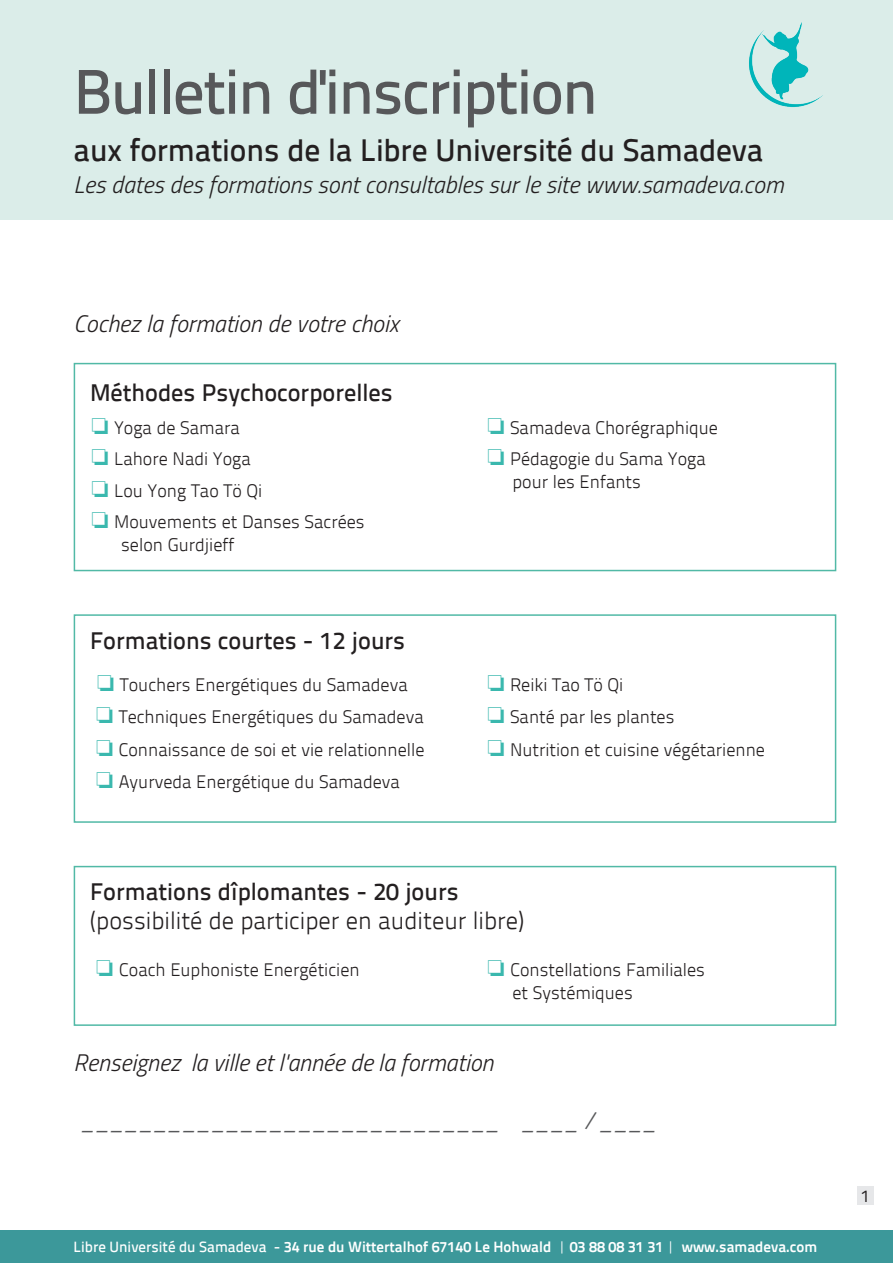
<style>
.page{position:relative;width:893px;height:1263px;background:#fff}
.page>*{position:absolute;margin:0;border:0;box-sizing:border-box;transform-origin:0 0}
.Normal_e{font:500 63px "Titillium Text 22 L";letter-spacing:-.025em;color:#57585a}
.Normal_e-2{font:500 31.5px "Titillium Text 22 L";letter-spacing:-.005em;color:#231f20}
.Normal_e-3{font:300 24.3px/28.5px "Titillium Text 22 L";color:#231f20}
.Normal_e-4{font:500 24.3px "Titillium Text 22 L";color:#231f20}
.Normal_e-5{font:italic 300 24px "Titillium";color:#231f20}
.t1{font:italic 300 24px "Titillium";color:#57585a}
.Normal_e-6{font:300 18px/23px "Titillium Text 22 L";color:#231f20}
.t2{font:17.1px "Titillium Text 22 L";color:#231f20}
.t3{font:700 15px "Titillium Text 22 L";color:#fff}
.s1{color:#3ab8ae}
.s2{font-weight:500}
.s3{font-weight:300}
</style>
<div class="page">
<div style="left:74px;top:614px;width:762px;height:209px;border:2px solid #51b9a6"></div>
<div style="left:0;top:0;width:893px;height:219px;background:#dbede9"></div>
<div style="left:857px;top:1186px;width:16px;height:18px;background:#e6e7e9"></div>
<img style="left:749px;top:22px;width:74px;height:85px">
<div style="left:74px;top:363px;width:762px;height:208px;border:2px solid #51b9a6"></div>
<div style="left:74px;top:866px;width:762px;height:160px;border:2px solid #51b9a6"></div>
<div style="left:0;top:1230px;width:893px;height:33px;background:#3c989a"></div>
<p class="Normal_e" style="left:74px;top:44px;width:526px">Bulletin d'inscription</p>
<p class="Normal_e-2" style="left:74px;top:126px;width:691px">aux formations de la Libre Université du Samadeva</p>
<p class="Normal_e-5" style="left:74px;top:167px;width:711px">Les dates des formations sont consultables sur le site www.samadeva.com</p>
<p class="Normal_e-5" style="left:74px;top:306px;width:327px">Cochez la formation de votre choix</p>
<p class="Normal_e-4" style="left:90px;top:374px;width:304px">Méthodes Psychocorporelles</p>
<p class="Normal_e-6" style="left:91px;top:415px;width:150px"><span class="s1">❏</span> Yoga de Samara</p>
<p class="Normal_e-6" style="left:91px;top:447px;width:161px"><span class="s1">❏</span> Lahore Nadi Yoga</p>
<p class="Normal_e-6" style="left:91px;top:478px;width:172px"><span class="s1">❏</span> Lou Yong Tao Tö Qi</p>
<p class="Normal_e-6" style="left:121px;top:509px;width:245px;text-indent:-30px"><span class="s1">❏</span> Mouvements et Danses Sacrées selon Gurdjieff</p>
<p class="Normal_e-4" style="left:90px;top:622px;width:317px">Formations courtes - 12 jours</p>
<p class="Normal_e-6" style="left:97px;top:672px;width:312px"><span class="s1">❏</span> Touchers Energétiques du Samadeva</p>
<p class="Normal_e-6" style="left:96px;top:704px;width:329px"><span class="s1">❏</span> Techniques Energétiques du Samadeva</p>
<p class="Normal_e-6" style="left:96px;top:737px;width:330px"><span class="s1">❏</span> Connaissance de soi et vie relationnelle</p>
<p class="Normal_e-6" style="left:96px;top:769px;width:305px"><span class="s1">❏</span> Ayurveda Energétique du Samadeva</p>
<p class="Normal_e-6" style="left:487px;top:415px;width:232px"><span class="s1">❏</span> Samadeva Chorégraphique</p>
<p class="Normal_e-6" style="left:512px;top:447px;width:195px;text-indent:-25px"><span class="s1">❏</span> Pédagogie du Sama Yoga pour les Enfants</p>
<p class="Normal_e-6" style="left:487px;top:672px;width:138px"><span class="s1">❏</span> Reiki Tao Tö Qi</p>
<p class="Normal_e-6" style="left:487px;top:704px;width:189px"><span class="s1">❏</span> Santé par les plantes</p>
<p class="Normal_e-6" style="left:487px;top:737px;width:279px"><span class="s1">❏</span> Nutrition et cuisine végétarienne</p>
<p class="Normal_e-3" style="left:90px;top:876px;width:436px"><span class="s2">Formations dîplomantes - 20 jours </span>(possibilité de participer en auditeur libre)</p>
<p class="Normal_e-6" style="left:96px;top:957px;width:265px"><span class="s1">❏</span> Coach Euphoniste Energéticien</p>
<p class="Normal_e-6" style="left:512px;top:957px;width:194px;text-indent:-25px"><span class="s1">❏</span> Constellations Familiales et Systémiques</p>
<p class="Normal_e-5" style="left:74px;top:1045px;width:421px">Renseignez la ville et l'année de la formation</p>
<p class="t1" style="left:81px;top:1103px;width:577px">_____________________________ ____ / ____</p>
<p class="t3" style="left:74px;top:1235px;width:745px"><span class="s2">Libre Université du Samadeva -</span> 34 rue du Wittertalhof 67140 Le Hohwald <span class="s3">|</span> 03 88 08 31 31 <span class="s3">|</span> www.samadeva.com</p>
<p class="t2" style="left:861px;top:1183px;width:11px">1</p>
</div>
